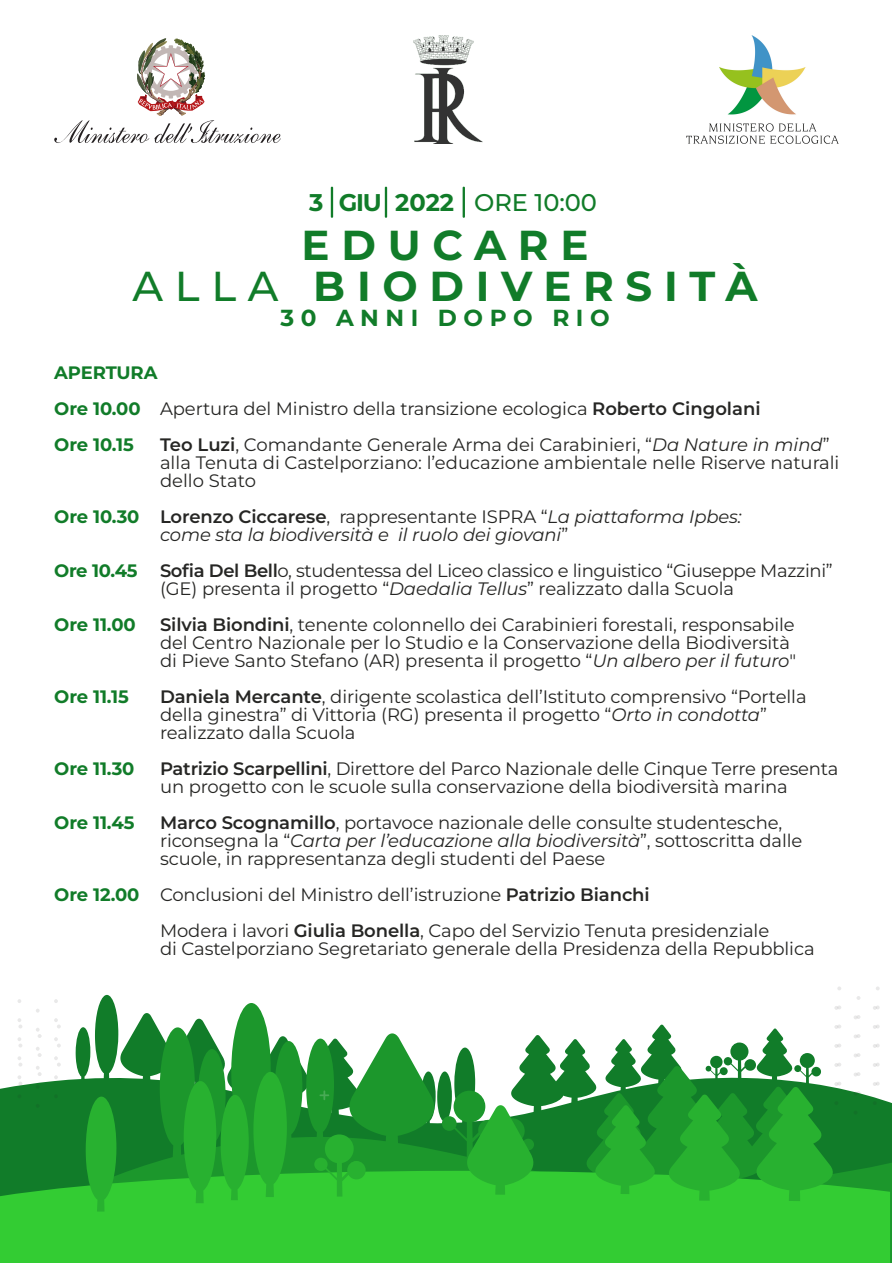
<style>
.page{position:relative;width:893px;height:1263px;background:#fff}
.page>*{position:absolute;margin:0;border:0;box-sizing:border-box;transform-origin:0 0}
.t1{font:700 41.85px/41px "Montserrat";letter-spacing:.28em;color:#117c29;text-align:center}
.t2{font:700 24.15px "Montserrat";letter-spacing:-.005em;color:#117c29}
.t3{font:700 23.25px "Montserrat";letter-spacing:.28em;color:#117c29}
.t4{font:18px/18px "Montserrat";letter-spacing:-.005em;color:#262624}
.t5{font:italic 18px/18px "Montserrat";letter-spacing:-.005em;color:#262624}
.t6{font:700 18px "Montserrat";letter-spacing:-.005em;color:#117c29}
.s1{font-weight:500}
.s2{font-weight:700;color:#117c29}
.s3{font-weight:600}
.s4{font-style:italic}
.s5{font-weight:700;font-style:normal;color:#117c29}
.s6{font-weight:600;font-style:normal}
.s7{font-style:normal}
</style>
<div class="page">
<svg style="left:857px;top:996px;width:3px;height:4px"></svg>
<svg style="left:54px;top:38px;width:227px;height:105px"></svg>
<hr style="left:331px;top:187px;width:2px;height:31px;background:#117c29">
<hr style="left:385px;top:187px;width:2px;height:31px;background:#117c29">
<hr style="left:463px;top:187px;width:2px;height:31px;background:#117c29">
<svg style="left:11px;top:1033px;width:880px;height:230px"></svg>
<div style="left:0;top:1171px;width:890px;height:92px;background:#3c3"></div>
<svg style="left:18px;top:1018px;width:4px;height:10px"></svg>
<svg style="left:18px;top:1037px;width:4px;height:10px"></svg>
<svg style="left:18px;top:1056px;width:4px;height:10px"></svg>
<svg style="left:18px;top:1075px;width:4px;height:10px"></svg>
<svg style="left:18px;top:1094px;width:4px;height:11px"></svg>
<svg style="left:36px;top:1028px;width:6px;height:10px"></svg>
<svg style="left:36px;top:1047px;width:6px;height:10px"></svg>
<svg style="left:36px;top:1066px;width:6px;height:10px"></svg>
<svg style="left:36px;top:1085px;width:6px;height:10px"></svg>
<svg style="left:36px;top:1104px;width:6px;height:10px"></svg>
<svg style="left:54px;top:999px;width:4px;height:4px"></svg>
<svg style="left:54px;top:1018px;width:7px;height:10px"></svg>
<svg style="left:54px;top:1037px;width:7px;height:10px"></svg>
<svg style="left:54px;top:1056px;width:7px;height:10px"></svg>
<svg style="left:54px;top:1075px;width:7px;height:10px"></svg>
<svg style="left:54px;top:1094px;width:7px;height:11px"></svg>
<svg style="left:834px;top:1005px;width:7px;height:5px"></svg>
<svg style="left:854px;top:1015px;width:6px;height:4px"></svg>
<svg style="left:854px;top:1034px;width:6px;height:4px"></svg>
<svg style="left:854px;top:1053px;width:6px;height:4px"></svg>
<svg style="left:854px;top:1072px;width:6px;height:4px"></svg>
<svg style="left:854px;top:1091px;width:6px;height:4px"></svg>
<svg style="left:854px;top:1110px;width:4px;height:4px"></svg>
<svg style="left:873px;top:1006px;width:7px;height:4px"></svg>
<svg style="left:873px;top:1025px;width:7px;height:4px"></svg>
<svg style="left:873px;top:1043px;width:7px;height:5px"></svg>
<svg style="left:873px;top:1062px;width:7px;height:5px"></svg>
<svg style="left:873px;top:1081px;width:7px;height:5px"></svg>
<svg style="left:873px;top:1101px;width:4px;height:4px"></svg>
<svg style="left:421px;top:1024px;width:421px;height:177px"></svg>
<svg style="left:76px;top:995px;width:312px;height:216px"></svg>
<img style="left:686px;top:35px;width:152px;height:109px">
<img style="left:413px;top:35px;width:70px;height:109px">
<h2 class="t2" style="left:309px;top:186px;width:289px">3 GIU 2022 <span class="s1">ORE 10:00</span></h2>
<h1 class="t1" style="left:133px;top:224px;width:627px">EDUCARE<br><span class="s1">ALLA</span> BIODIVERSITÀ</h1>
<p class="t3" style="left:280px;top:302px;width:331px">30 ANNI DOPO RIO</p>
<p class="t4" style="left:54px;top:354px;width:708px;line-height:36px"><span class="s2">APERTURA<br>Ore 10.00</span> Apertura del Ministro della transizione ecologica <span class="s3">Roberto Cingolani<br></span><span class="s2">Ore 10.15</span></p>
<p class="t4" style="left:160px;top:435px;width:681px"><span class="s3">Teo Luzi</span>, Comandante Generale Arma dei Carabinieri, “<span class="s4">Da Nature in mind</span>” alla Tenuta di Castelporziano: l’educazione ambientale nelle Riserve naturali dello Stato</p>
<p class="t5" style="left:160px;top:507px;width:583px;text-indent:-106px"><span class="s5">Ore 10.30</span> <span class="s6">Lorenzo Ciccarese</span><span class="s7">, rappresentante ISPRA “</span>La piattaforma Ipbes: come sta la biodiversità e il ruolo dei giovani<span class="s7">”</span></p>
<p class="t6" style="left:54px;top:558px;width:85px">Ore 10.45</p>
<p class="t4" style="left:160px;top:561px;width:674px"><span class="s3">Sofia Del Bell</span>o, studentessa del Liceo classico e linguistico “Giuseppe Mazzini” (GE) presenta il progetto “<span class="s4">Daedalia Tellus</span>” realizzato dalla Scuola</p>
<p class="t6" style="left:54px;top:612px;width:83px">Ore 11.00</p>
<p class="t4" style="left:160px;top:615px;width:638px"><span class="s3">Silvia Biondini</span>, tenente colonnello dei Carabinieri forestali, responsabile del Centro Nazionale per lo Studio e la Conservazione della Biodiversità di Pieve Santo Stefano (AR) presenta il progetto “<span class="s4">Un albero per il futuro</span>"</p>
<p class="t6" style="left:54px;top:684px;width:76px">Ore 11.15</p>
<p class="t4" style="left:160px;top:687px;width:648px"><span class="s3">Daniela Mercante</span>, dirigente scolastica dell’Istituto comprensivo “Portella della ginestra” di Vittoria (RG) presenta il progetto “<span class="s4">Orto in condotta</span>” realizzato dalla Scuola</p>
<p class="t6" style="left:54px;top:756px;width:82px">Ore 11.30</p>
<p class="t4" style="left:160px;top:759px;width:680px"><span class="s3">Patrizio Scarpellini</span>, Direttore del Parco Nazionale delle Cinque Terre presenta un progetto con le scuole sulla conservazione della biodiversità marina</p>
<p class="t6" style="left:54px;top:810px;width:82px">Ore 11.45</p>
<p class="t4" style="left:160px;top:813px;width:644px"><span class="s3">Marco Scognamillo</span>, portavoce nazionale delle consulte studentesche, riconsegna la “<span class="s4">Carta per l’educazione alla biodiversità</span>”, sottoscritta dalle scuole, in rappresentanza degli studenti del Paese</p>
<p class="t4" style="left:160px;top:876px;width:611px;line-height:36px;text-indent:-106px"><span class="s2">Ore 12.00</span> Conclusioni del Ministro dell’istruzione <span class="s3">Patrizio Bianchi<br></span>Modera i lavori <span class="s3">Giulia Bonella</span>, Capo del Servizio Tenuta presidenziale</p>
<p class="t4" style="left:160px;top:939px;width:656px">di Castelporziano Segretariato generale della Presidenza della Repubblica</p>
</div>
